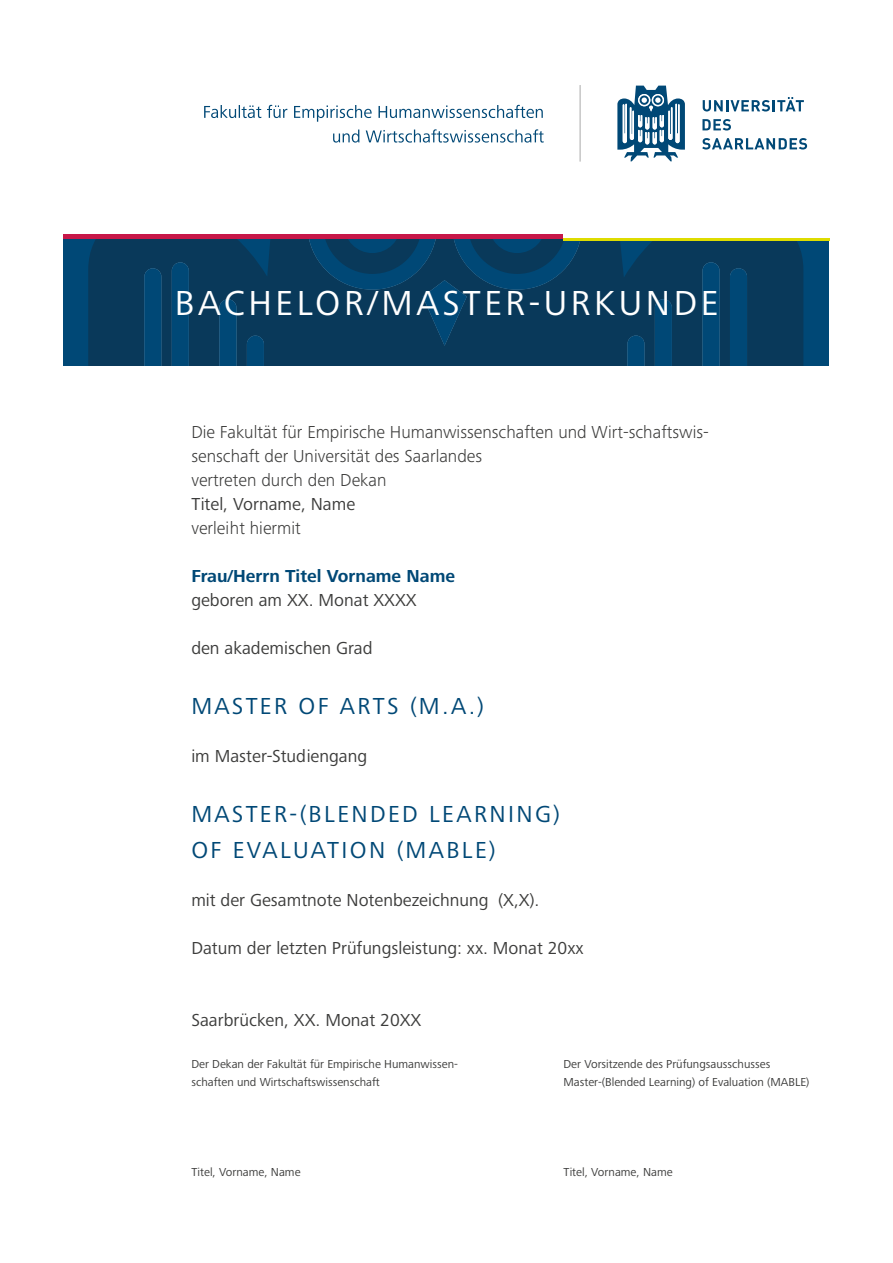
<style>
.page{position:relative;width:893px;height:1263px;background:#fff}
.page>*{position:absolute;margin:0;border:0;box-sizing:border-box;transform-origin:0 0}
.t1{font:36px "Frutiger Next Pro";letter-spacing:.1em;color:#fff}
.t2{font:24px/36px "Frutiger Next Pro";letter-spacing:.1em;color:#004876}
.t3{font:18px "Frutiger Next Pro";color:#3c3c3b}
.t4{font:300 18px/24px "Frutiger Next Pro";color:#3c3c3b}
.t5{font:700 18px "Frutiger Next Pro";color:#004876}
.t6{font:12px/18px "Frutiger Next Pro";color:#3c3c3b}
</style>
<div class="page">
<div style="left:64px;top:238px;width:765px;height:128px;background:#004876"></div>
<div style="left:88px;top:238px;width:715px;height:128px;background:#09395a"></div>
<svg style="left:307px;top:238px;width:275px;height:108px"></svg>
<svg style="left:219px;top:299px;width:45px;height:67px"></svg>
<svg style="left:144px;top:262px;width:45px;height:104px"></svg>
<svg style="left:627px;top:299px;width:45px;height:67px"></svg>
<svg style="left:702px;top:262px;width:45px;height:104px"></svg>
<hr style="left:64px;top:234px;width:499px;height:4px;background:#c71748">
<hr style="left:563px;top:238px;width:266px;height:2px;background:#dedc00">
<svg style="left:333px;top:129px;width:211px;height:14px"></svg>
<svg style="left:204px;top:105px;width:339px;height:17px"></svg>
<svg style="left:617px;top:86px;width:68px;height:75px"></svg>
<svg style="left:703px;top:97px;width:101px;height:14px"></svg>
<svg style="left:702px;top:119px;width:29px;height:12px"></svg>
<svg style="left:702px;top:138px;width:105px;height:12px"></svg>
<hr style="left:579px;top:85px;width:2px;height:77px;background:#c6c6c6">
<h1 class="t1" style="left:175px;top:282px;width:545px">BACHELOR/MASTER-URKUNDE</h1>
<h3 class="t4" style="left:191px;top:420px;width:519px">Die Fakultät für Empirische Humanwissenschaften und Wirt-schaftswis&shy;senschaft der Universität des Saarlandes<br>vertreten durch den Dekan</h3>
<h3 class="t3" style="left:191px;top:494px;width:165px">Titel, Vorname, Name</h3>
<h3 class="t4" style="left:191px;top:516px;width:111px">verleiht hiermit</h3>
<h3 class="t5" style="left:191px;top:566px;width:265px">Frau/Herrn Titel Vorname Name</h3>
<h3 class="t3" style="left:191px;top:590px;width:227px">geboren am XX. Monat XXXX</h3>
<h3 class="t3" style="left:191px;top:638px;width:183px">den akademischen Grad</h3>
<h2 class="t2" style="left:191px;top:688px;width:294px">MASTER OF ARTS (M.A.)</h2>
<h3 class="t3" style="left:191px;top:746px;width:177px">im Master-Studiengang</h3>
<h2 class="t2" style="left:191px;top:796px;width:370px">MASTER-(BLENDED LEARNING)<br>OF EVALUATION (MABLE)</h2>
<h3 class="t3" style="left:191px;top:890px;width:350px">mit der Gesamtnote Notenbezeichnung (X,X).</h3>
<h3 class="t3" style="left:191px;top:938px;width:394px">Datum der letzten Prüfungsleistung: xx. Monat 20xx</h3>
<h3 class="t3" style="left:191px;top:1010px;width:232px">Saarbrücken, XX. Monat 20XX</h3>
<p class="t6" style="left:191px;top:1055px;width:268px">Der Dekan der Fakultät für Empirische Humanwissen&shy;schaften und Wirtschaftswissenschaft</p>
<p class="t6" style="left:191px;top:1163px;width:111px">Titel, Vorname, Name</p>
<p class="t6" style="left:563px;top:1055px;width:248px">Der Vorsitzende des Prüfungsausschusses<br>Master-(Blended Learning) of Evaluation (MABLE)</p>
<p class="t6" style="left:563px;top:1163px;width:111px">Titel, Vorname, Name</p>
</div>
